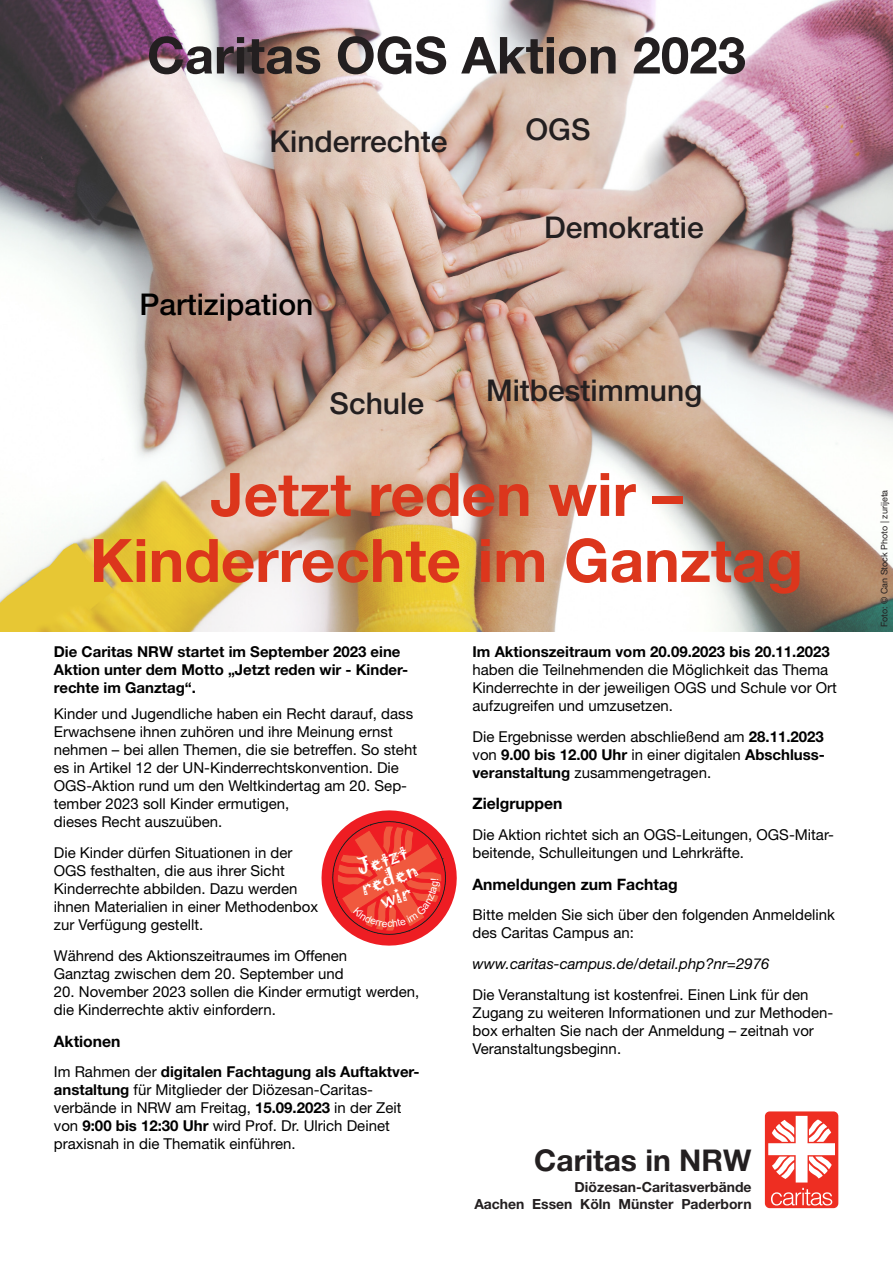
<style>
.page{position:relative;width:893px;height:1263px;background:#fff}
.page>*{position:absolute;margin:0;border:0;box-sizing:border-box;transform-origin:0 0}
.t1{font:700 60px/66px "Helvetica Neue LT Pro";color:#dc361c;text-align:center}
.t2{font:700 51px "Helvetica Neue LT Pro";color:#231f20}
.t3{font:500 30px "Helvetica Neue";color:#231f20}
.t4{font:500 30px "Helvetica Neue";color:#000}
.t5{font:700 30px "Helvetica Neue LT Pro";color:#231f20}
.t6{font:19.95px/19.6px "Jokerman";color:#fff}
.t7{font:700 15.75px "Helvetica Neue LT Pro";color:#000}
.t8{font:15px/18px "Helvetica Neue LT Pro";color:#000}
.t9{font:700 15px/18px "Helvetica Neue LT Pro";color:#000}
.t10{font:italic 15px "Helvetica Neue LT Pro";color:#000}
.t11{font:700 13.95px/16.8px "Helvetica Neue LT Pro";color:#231f20;text-align:right}
.t12{font:9px "Helvetica Neue LT Pro";color:#231f20}
.s1{font-weight:700}
</style>
<div class="page">
<img style="left:0;top:0;width:893px;height:631px">
<div style="left:765px;top:1111px;width:73px;height:97px;background:#ee2e22;border-radius:5px"></div>
<svg style="left:771px;top:1188px;width:61px;height:17px"></svg>
<svg style="left:768px;top:1116px;width:67px;height:66px"></svg>
<svg style="left:321px;top:810px;width:136px;height:136px"></svg>
<p class="t2" style="left:147px;top:24px;width:600px">Caritas OGS Aktion 2023</p>
<p class="t3" style="left:270px;top:124px;width:179px">Kinderrechte</p>
<p class="t4" style="left:139px;top:286px;width:175px">Partizipation</p>
<p class="t3" style="left:330px;top:385px;width:96px">Schule</p>
<p class="t3" style="left:525px;top:111px;width:67px">OGS</p>
<p class="t3" style="left:544px;top:209px;width:161px">Demokratie</p>
<p class="t3" style="left:486px;top:372px;width:218px">Mitbestimmung</p>
<p class="t1" style="left:90px;top:460px;width:715px">Jetzt reden wir –<br>Kinderrechte im Ganztag</p>
<p class="t9" style="left:54px;top:642px;width:356px">Die Caritas NRW startet im September 2023 eine<br>Aktion unter dem Motto „Jetzt reden wir - Kinder&shy;rechte im Ganztag“.</p>
<p class="t8" style="left:54px;top:705px;width:365px">Kinder und Jugendliche haben ein Recht darauf, dass Erwachsene ihnen zuhören und ihre Meinung ernst nehmen – bei allen Themen, die sie betreffen. So steht es in Artikel 12 der UN-Kinderrechtskonvention. Die OGS-Aktion rund um den Weltkindertag am 20. Sep&shy;tember 2023 soll Kinder ermutigen,<br>dieses Recht auszuüben.</p>
<p class="t8" style="left:54px;top:843px;width:266px">Die Kinder dürfen Situationen in der OGS festhalten, die aus ihrer Sicht Kinderrechte abbilden. Dazu werden ihnen Materialien in einer Methodenbox zur Verfügung gestellt.</p>
<p class="t8" style="left:54px;top:946px;width:295px">Während des Aktionszeitraumes im Offenen<br>Ganztag zwischen dem 20. September und</p>
<p class="t8" style="left:54px;top:982px;width:367px">20. November 2023 sollen die Kinder ermutigt werden, die Kinderrechte aktiv einfordern.</p>
<p class="t7" style="left:54px;top:1031px;width:68px">Aktionen</p>
<p class="t8" style="left:54px;top:1063px;width:367px">Im Rahmen der <span class="s1">digitalen Fachtagung als Auftaktver&shy;anstaltung</span> für Mitglieder der Diözesan-Caritas&shy;verbände in NRW am Freitag, <span class="s1">15.09.2023</span> in der Zeit von <span class="s1">9:00 bis 12:30 Uhr</span> wird Prof. Dr. Ulrich Deinet praxisnah in die Thematik einführen.</p>
<p class="t6" style="left:351px;top:860px;width:61px;rotate:-20deg">Jetzt reden</p>
<p class="t8" style="left:472px;top:642px;width:366px"><span class="s1">Im Aktionszeitraum vom 20.09.2023 bis 20.11.2023 </span>haben die Teilnehmenden die Möglichkeit das Thema Kinderrechte in der jeweiligen OGS und Schule vor Ort aufzugreifen und umzusetzen.</p>
<p class="t8" style="left:472px;top:727px;width:354px;text-align:justify">Die Ergebnisse werden abschließend am <span class="s1">28.11.2023 </span>von <span class="s1">9.00 bis 12.00 Uhr</span> in einer digitalen <span class="s1">Abschluss&shy;veranstaltung</span> zusammengetragen.</p>
<p class="t7" style="left:472px;top:794px;width:92px">Zielgruppen</p>
<p class="t8" style="left:472px;top:825px;width:363px">Die Aktion richtet sich an OGS-Leitungen, OGS-Mitar&shy;beitende, Schulleitungen und Lehrkräfte.</p>
<p class="t7" style="left:472px;top:874px;width:207px">Anmeldungen zum Fachtag</p>
<p class="t8" style="left:472px;top:906px;width:364px">Bitte melden Sie sich über den folgenden Anmeldelink des Caritas Campus an:</p>
<p class="t10" style="left:472px;top:955px;width:298px">www.caritas-campus.de/detail.php?nr=2976</p>
<p class="t8" style="left:472px;top:985px;width:362px">Die Veranstaltung ist kostenfrei. Einen Link für den Zugang zu weiteren Informationen und zur Methoden&shy;box erhalten Sie nach der Anmeldung – zeitnah vor Veranstaltungsbeginn.</p>
<p class="t5" style="left:534px;top:1141px;width:219px">Caritas in NRW</p>
<p class="t11" style="left:474px;top:1178px;width:279px">Diözesan-Caritasverbände<br>Aachen Essen Köln Münster Paderborn</p>
<p class="t12" style="left:879px;top:627px;width:139px;rotate:-90deg">Foto: © Can Stock Photo | zurijeta</p>
</div>
